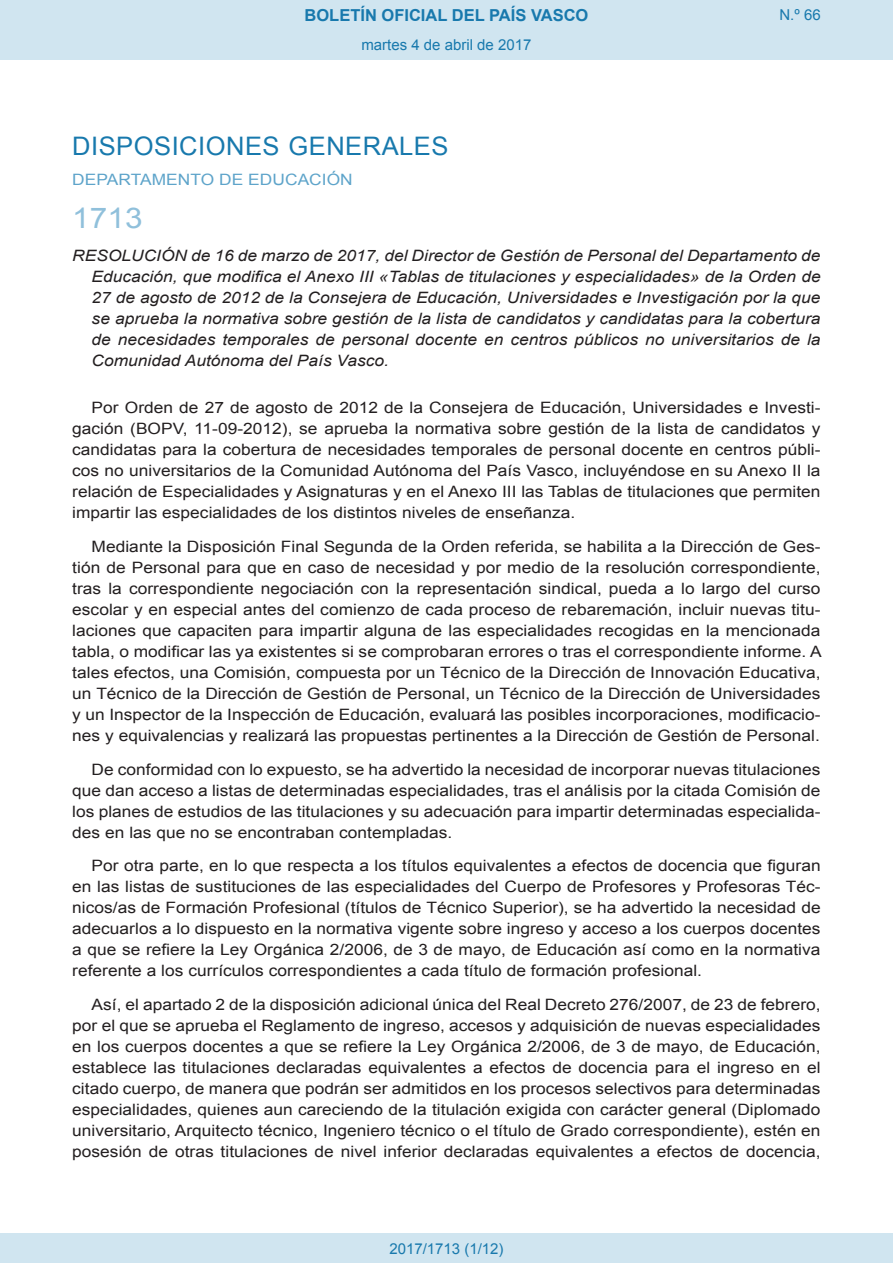
<style>
.page{position:relative;width:893px;height:1263px;background:#fff}
.page>*{position:absolute;margin:0;border:0;box-sizing:border-box;transform-origin:0 0}
.BOPVOrden{font:28.5px "Arial";color:#90c0db;scale:1.11 1}
.BOPVSeccion{font:25.5px "Arial";letter-spacing:.02em;color:#1879ad}
.t1{font:700 16.5px "Arial";color:#1879ad}
.BOPVDetalle{font:15.6px/21px "Arial";color:#231f20;text-align:justify;scale:1.11 1}
.BOPVTitulo{font:italic 15.6px/21px "Arial";color:#231f20;text-align:justify;scale:1.11 1}
.BOPVOrganismo{font:15.6px "Arial";letter-spacing:.005em;color:#5ea4ca;scale:1.11 1}
.Paginacion_Centro{font:15px "Arial";color:#1879ad}
</style>
<div class="page">
<div style="left:0;top:0;width:893px;height:60px;background:#d0e5f0"></div>
<div style="left:0;top:1233px;width:893px;height:30px;background:#d0e5f0"></div>
<p class="t1" style="left:305px;top:4px;width:285px">BOLETÍN OFICIAL DEL PAÍS VASCO</p>
<p class="Paginacion_Centro" style="left:361px;top:35px;width:172px">martes 4 de abril de 2017</p>
<p class="Paginacion_Centro" style="left:779px;top:5px;width:43px">N.º 66</p>
<p class="BOPVSeccion" style="left:72px;top:129px;width:378px">DISPOSICIONES GENERALES</p>
<p class="BOPVOrganismo" style="left:72px;top:169px;width:254px">DEPARTAMENTO DE EDUCACIÓN</p>
<p class="BOPVOrden" style="left:72px;top:199px;width:65px">1713</p>
<p class="BOPVTitulo" style="left:92px;top:246px;width:658px;text-indent:-19px">RESOLUCIÓN de 16 de marzo de 2017, del Director de Gestión de Personal del Departamento de Educación, que modifica el Anexo III «Tablas de titulaciones y especialidades» de la Orden de 27 de agosto de 2012 de la Consejera de Educación, Universidades e Investigación por la que se aprueba la normativa sobre gestión de la lista de candidatos y candidatas para la cobertura de necesidades temporales de personal docente en centros públicos no universitarios de la Comunidad Autónoma del País Vasco.</p>
<p class="BOPVDetalle" style="left:72px;top:397px;width:676px;text-indent:19px">Por Orden de 27 de agosto de 2012 de la Consejera de Educación, Universidades e Investi&shy;gación (BOPV, 11-09-2012), se aprueba la normativa sobre gestión de la lista de candidatos y candidatas para la cobertura de necesidades temporales de personal docente en centros públi&shy;cos no universitarios de la Comunidad Autónoma del País Vasco, incluyéndose en su Anexo II la relación de Especialidades y Asignaturas y en el Anexo III las Tablas de titulaciones que permiten impartir las especialidades de los distintos niveles de enseñanza.</p>
<p class="BOPVDetalle" style="left:72px;top:536px;width:677px;text-indent:19px">Mediante la Disposición Final Segunda de la Orden referida, se habilita a la Dirección de Ges&shy;tión de Personal para que en caso de necesidad y por medio de la resolución correspondiente, tras la correspondiente negociación con la representación sindical, pueda a lo largo del curso escolar y en especial antes del comienzo de cada proceso de rebaremación, incluir nuevas titu&shy;laciones que capaciten para impartir alguna de las especialidades recogidas en la mencionada tabla, o modificar las ya existentes si se comprobaran errores o tras el correspondiente informe. A tales efectos, una Comisión, compuesta por un Técnico de la Dirección de Innovación Educativa, un Técnico de la Dirección de Gestión de Personal, un Técnico de la Dirección de Universidades y un Inspector de la Inspección de Educación, evaluará las posibles incorporaciones, modificacio&shy;nes y equivalencias y realizará las propuestas pertinentes a la Dirección de Gestión de Personal.</p>
<p class="BOPVDetalle" style="left:72px;top:759px;width:676px;text-indent:19px">De conformidad con lo expuesto, se ha advertido la necesidad de incorporar nuevas titulaciones que dan acceso a listas de determinadas especialidades, tras el análisis por la citada Comisión de los planes de estudios de las titulaciones y su adecuación para impartir determinadas especialida&shy;des en las que no se encontraban contempladas.</p>
<p class="BOPVDetalle" style="left:72px;top:855px;width:676px;text-indent:19px">Por otra parte, en lo que respecta a los títulos equivalentes a efectos de docencia que figuran en las listas de sustituciones de las especialidades del Cuerpo de Profesores y Profesoras Téc&shy;nicos/as de Formación Profesional (títulos de Técnico Superior), se ha advertido la necesidad de adecuarlos a lo dispuesto en la normativa vigente sobre ingreso y acceso a los cuerpos docentes a que se refiere la Ley Orgánica 2/2006, de 3 de mayo, de Educación así como en la normativa referente a los currículos correspondientes a cada título de formación profesional.</p>
<p class="BOPVDetalle" style="left:72px;top:994px;width:676px;text-indent:19px">Así, el apartado 2 de la disposición adicional única del Real Decreto 276/2007, de 23 de febrero, por el que se aprueba el Reglamento de ingreso, accesos y adquisición de nuevas especialidades en los cuerpos docentes a que se refiere la Ley Orgánica 2/2006, de 3 de mayo, de Educación, establece las titulaciones declaradas equivalentes a efectos de docencia para el ingreso en el citado cuerpo, de manera que podrán ser admitidos en los procesos selectivos para determinadas especialidades, quienes aun careciendo de la titulación exigida con carácter general (Diplomado universitario, Arquitecto técnico, Ingeniero técnico o el título de Grado correspondiente), estén en posesión de otras titulaciones de nivel inferior declaradas equivalentes a efectos de docencia,</p>
<p class="Paginacion_Centro" style="left:389px;top:1238px;width:116px">2017/1713 (1/12)</p>
</div>
